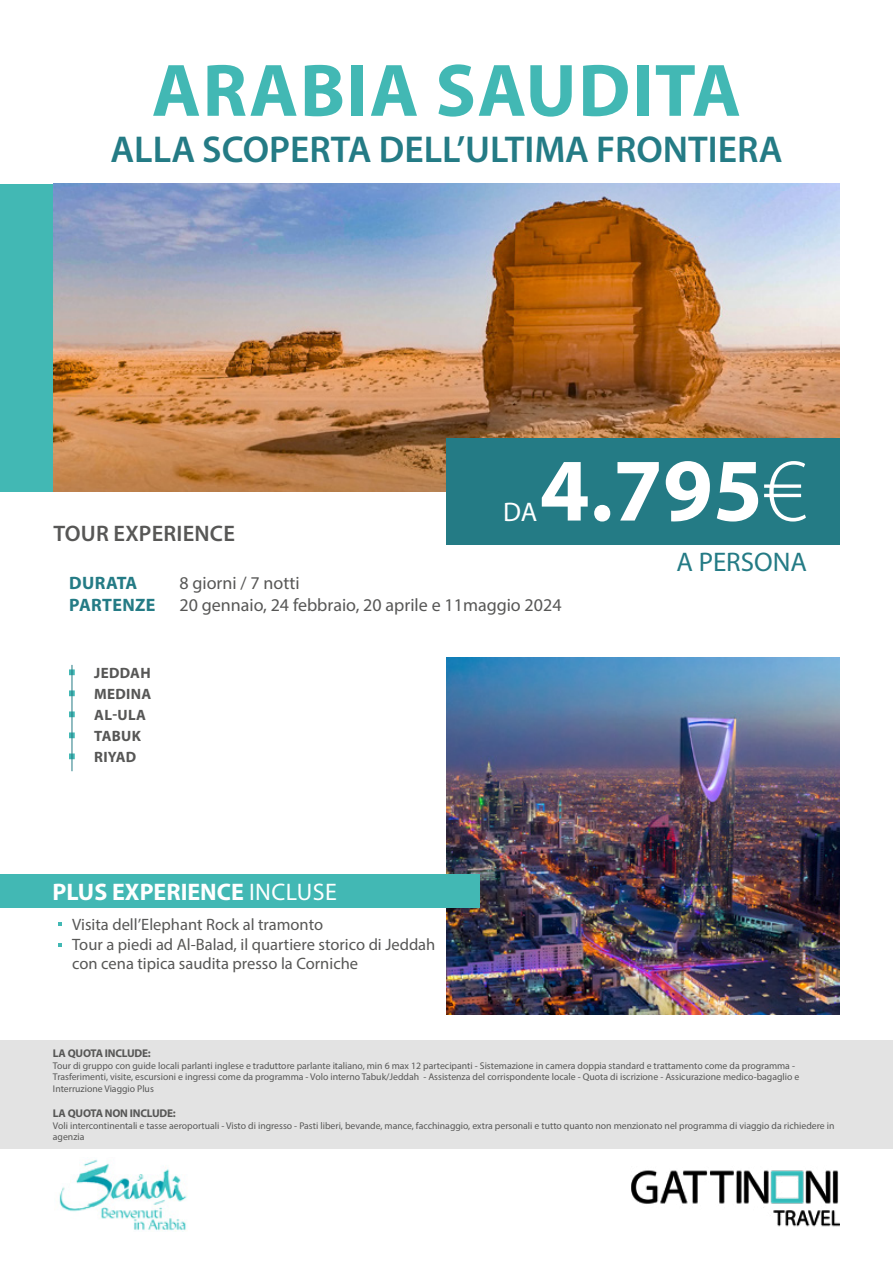
<style>
.page{position:relative;width:893px;height:1263px;background:#fff}
.page>*{position:absolute;margin:0;border:0;box-sizing:border-box;transform-origin:0 0}
.t1{font:700 90px "Myriad Pro";color:#fff}
.t2{font:700 75px "Myriad Pro";letter-spacing:.02em;color:#42b8b4}
.t3{font:600 37.5px "Myriad Pro";color:#247b85}
.t4{font:27px "Myriad Pro";color:#247b85}
.t5{font:27px "Myriad Pro";color:#fff}
.t6{font:700 24px "Myriad Pro";color:#fff}
.t7{font:600 22.5px "Myriad Pro";letter-spacing:.01em;color:#575756}
.t8{font:18px/21.6px "Myriad Pro";color:#575756}
.t9{font:700 18px/21.6px "Myriad Pro";letter-spacing:.02em;color:#247b85}
.t10{font:16.5px/19.8px "Myriad Pro";color:#575756}
.t11{font:700 15px/21px "Myriad Pro";letter-spacing:.02em;color:#575756}
.t12{font:700 11.25px "Myriad Pro";letter-spacing:-.02em;color:#575756}
.t13{font:9.75px/11.7px "Myriad Pro";color:#575756}
.s1{font-weight:300}
.s2{font-weight:400}
</style>
<div class="page">
<div style="left:0;top:1040px;width:893px;height:108px;background:#e3e3e3"></div>
<div style="left:0;top:184px;width:53px;height:308px;background:#42b8b4"></div>
<img style="left:631px;top:1170px;width:209px;height:57px">
<img style="left:446px;top:657px;width:394px;height:358px">
<div style="left:0;top:874px;width:479px;height:33px;background:#42b8b4"></div>
<img style="left:53px;top:184px;width:787px;height:308px">
<div style="left:446px;top:438px;width:394px;height:107px;background:#247b85"></div>
<svg style="left:69px;top:753px;width:6px;height:6px"></svg>
<svg style="left:69px;top:732px;width:6px;height:6px"></svg>
<svg style="left:69px;top:711px;width:6px;height:6px"></svg>
<svg style="left:69px;top:690px;width:6px;height:6px"></svg>
<svg style="left:69px;top:669px;width:6px;height:6px"></svg>
<hr style="left:72px;top:665px;width:1px;height:106px;background:#247b85">
<img style="left:59px;top:1159px;width:128px;height:72px">
<h2 class="t2" style="left:152px;top:42px;width:591px">ARABIA SAUDITA</h2>
<h3 class="t3" style="left:110px;top:125px;width:674px">ALLA SCOPERTA DELL’ULTIMA FRONTIERA</h3>
<h3 class="t7" style="left:53px;top:519px;width:183px">TOUR EXPERIENCE</h3>
<h1 class="t1" style="left:540px;top:431px;width:269px">4.795<span class="s1">€</span></h1>
<h3 class="t5" style="left:503px;top:495px;width:36px">DA</h3>
<h3 class="t4" style="left:676px;top:546px;width:132px">A PERSONA</h3>
<h3 class="t9" style="left:69px;top:572px;width:88px">DURATA<br>PARTENZE</h3>
<h3 class="t8" style="left:180px;top:572px;width:384px">8 giorni / 7 notti<br>20 gennaio, 24 febbraio, 20 aprile e 11maggio 2024</h3>
<h3 class="t11" style="left:94px;top:662px;width:59px">JEDDAH<br>MEDINA<br>AL-ULA<br>TABUK<br>RIYAD</h3>
<h3 class="t6" style="left:52px;top:876px;width:286px">PLUS EXPERIENCE <span class="s2">INCLUSE</span></h3>
<h3 class="t10" style="left:72px;top:914px;width:365px">Visita dell’Elephant Rock al tramonto<br>Tour a piedi ad Al-Balad, il quartiere storico di Jeddah con cena tipica saudita presso la Corniche</h3>
<p class="t12" style="left:53px;top:1046px;width:99px">LA QUOTA INCLUDE:</p>
<p class="t13" style="left:53px;top:1059px;width:748px">Tour di gruppo con guide locali parlanti inglese e traduttore parlante italiano, min 6 max 12 partecipanti - Sistemazione in camera doppia standard e trattamento come da programma -<br>Trasferimenti, visite, escursioni e ingressi come da programma - Volo interno Tabuk/Jeddah - Assistenza del corrispondente locale - Quota di iscrizione - Assicurazione medico-bagaglio e<br>Interruzione Viaggio Plus</p>
<p class="t12" style="left:53px;top:1106px;width:124px">LA QUOTA NON INCLUDE:</p>
<p class="t13" style="left:53px;top:1119px;width:783px">Voli intercontinentali e tasse aeroportuali - Visto di ingresso - Pasti liberi, bevande, mance, facchinaggio, extra personali e tutto quanto non menzionato nel programma di viaggio da richiedere in agenzia</p>
</div>
